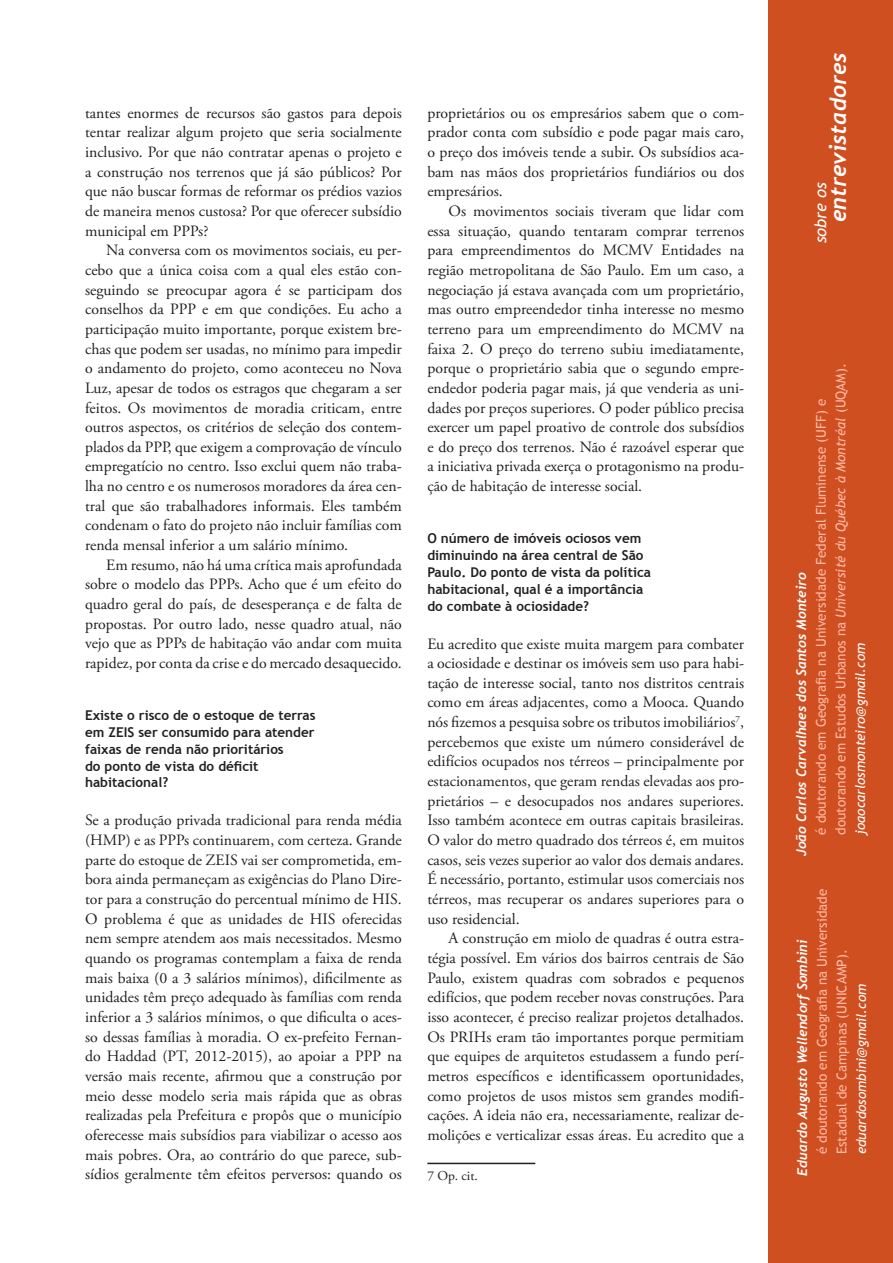
<style>
.page{position:relative;width:893px;height:1263px;background:#fff}
.page>*{position:absolute;margin:0;border:0;box-sizing:border-box;transform-origin:0 0}
.paragrafo_simples{font:italic 700 22.5px "Trebuchet";color:#fff}
.paragrafo_simples-2{font:italic 16.5px "Trebuchet MS";color:#fff}
.paragrafo_simples-3{font:15.75px/19.6px "Adobe Garamond Pro";color:#231f20;text-align:justify}
.paragrafo_simples-4{font:13.5px/19.6px "Trebuchet MS";color:#feb9a6}
.pergunta2{font:700 13.5px/16.8px "Trebuchet MS";color:#231f20}
.nota_rodape{font:13.5px "Adobe Garamond Pro";color:#231f20}
.s1{font-family:"Trebuchet";font-weight:700;font-style:italic;color:#fff}
.s2{font-style:italic}
.s3{font-style:italic;color:#fff}
</style>
<div class="page">
<hr style="left:427px;top:1163px;width:108px;height:1px;background:#231f20">
<div style="left:768px;top:0;width:125px;height:1263px;background:#d04f20"></div>
<p class="paragrafo_simples-3" style="left:85px;top:103px;width:318px">tantes enormes de recursos são gastos para depois tentar realizar algum projeto que seria socialmente inclusivo. Por que não contratar apenas o projeto e a construção nos terrenos que já são públicos? Por que não buscar formas de reformar os prédios vazios de maneira menos custosa? Por que oferecer subsídio municipal em PPPs?</p>
<p class="paragrafo_simples-3" style="left:85px;top:241px;width:318px;text-indent:21px">Na conversa com os movimentos sociais, eu per&shy;cebo que a única coisa com a qual eles estão con&shy;seguindo se preocupar agora é se participam dos conselhos da PPP e em que condições. Eu acho a participação muito importante, porque existem bre&shy;chas que podem ser usadas, no mínimo para impedir o andamento do projeto, como aconteceu no Nova Luz, apesar de todos os estragos que chegaram a ser feitos. Os movimentos de moradia criticam, entre outros aspectos, os critérios de seleção dos contem&shy;plados da PPP, que exigem a comprovação de vínculo empregatício no centro. Isso exclui quem não traba&shy;lha no centro e os numerosos moradores da área cen&shy;tral que são trabalhadores informais. Eles também condenam o fato do projeto não incluir famílias com renda mensal inferior a um salário mínimo.</p>
<p class="paragrafo_simples-3" style="left:85px;top:555px;width:318px;text-indent:21px">Em resumo, não há uma crítica mais aprofundada sobre o modelo das PPPs. Acho que é um efeito do quadro geral do país, de desesperança e de falta de propostas. Por outro lado, nesse quadro atual, não vejo que as PPPs de habitação vão andar com muita rapidez, por conta da crise e do mercado desaquecido.</p>
<p class="pergunta2" style="left:85px;top:707px;width:232px">Existe o risco de o estoque de terras em ZEIS ser consumido para atender faixas de renda não prioritários<br>do ponto de vista do déficit habitacional?</p>
<p class="paragrafo_simples-3" style="left:85px;top:811px;width:318px">Se a produção privada tradicional para renda média (HMP) e as PPPs continuarem, com certeza. Grande parte do estoque de ZEIS vai ser comprometida, em&shy;bora ainda permaneçam as exigências do Plano Dire&shy;tor para a construção do percentual mínimo de HIS.<br>O problema é que as unidades de HIS oferecidas nem sempre atendem aos mais necessitados. Mesmo quando os programas contemplam a faixa de renda mais baixa (0 a 3 salários mínimos), dificilmente as unidades têm preço adequado às famílias com renda inferior a 3 salários mínimos, o que dificulta o aces&shy;so dessas famílias à moradia. O ex-prefeito Fernan&shy;do Haddad (PT, 2012-2015), ao apoiar a PPP na versão mais recente, afirmou que a construção por meio desse modelo seria mais rápida que as obras realizadas pela Prefeitura e propôs que o município oferecesse mais subsídios para viabilizar o acesso aos mais pobres. Ora, ao contrário do que parece, sub&shy;sídios geralmente têm efeitos perversos: quando os</p>
<p class="paragrafo_simples-3" style="left:427px;top:103px;width:318px">proprietários ou os empresários sabem que o com&shy;prador conta com subsídio e pode pagar mais caro, o preço dos imóveis tende a subir. Os subsídios aca&shy;bam nas mãos dos proprietários fundiários ou dos empresários.</p>
<p class="paragrafo_simples-3" style="left:427px;top:202px;width:318px;text-indent:21px">Os movimentos sociais tiveram que lidar com essa situação, quando tentaram comprar terrenos para empreendimentos do MCMV Entidades na região metropolitana de São Paulo. Em um caso, a negociação já estava avançada com um proprietário, mas outro empreendedor tinha interesse no mesmo terreno para um empreendimento do MCMV na faixa 2. O preço do terreno subiu imediatamente, porque o proprietário sabia que o segundo empre&shy;endedor poderia pagar mais, já que venderia as uni&shy;dades por preços superiores. O poder público precisa exercer um papel proativo de controle dos subsídios e do preço dos terrenos. Não é razoável esperar que a iniciativa privada exerça o protagonismo na produ&shy;ção de habitação de interesse social.</p>
<p class="pergunta2" style="left:427px;top:530px;width:225px">O número de imóveis ociosos vem diminuindo na área central de São<br>Paulo. Do ponto de vista da política habitacional, qual é a importância do combate à ociosidade?</p>
<p class="paragrafo_simples-3" style="left:427px;top:634px;width:318px">Eu acredito que existe muita margem para combater a ociosidade e destinar os imóveis sem uso para habi&shy;tação de interesse social, tanto nos distritos centrais como em áreas adjacentes, como a Mooca. Quando nós fizemos a pesquisa sobre os tributos imobiliários<sup>7</sup>, percebemos que existe um número considerável de edifícios ocupados nos térreos – principalmente por estacionamentos, que geram rendas elevadas aos pro&shy;prietários – e desocupados nos andares superiores.<br>Isso também acontece em outras capitais brasileiras.<br>O valor do metro quadrado dos térreos é, em muitos casos, seis vezes superior ao valor dos demais andares.<br>É necessário, portanto, estimular usos comerciais nos térreos, mas recuperar os andares superiores para o uso residencial.</p>
<p class="paragrafo_simples-3" style="left:427px;top:929px;width:318px;text-indent:21px">A construção em miolo de quadras é outra estra&shy;tégia possível. Em vários dos bairros centrais de São Paulo, existem quadras com sobrados e pequenos edifícios, que podem receber novas construções. Para isso acontecer, é preciso realizar projetos detalhados.<br>Os PRIHs eram tão importantes porque permitiam que equipes de arquitetos estudassem a fundo perí&shy;metros específicos e identificassem oportunidades, como projetos de usos mistos sem grandes modifi&shy;cações. A ideia não era, necessariamente, realizar de&shy;molições e verticalizar essas áreas. Eu acredito que a</p>
<p class="nota_rodape" style="left:427px;top:1167px;width:52px">7 Op. cit.</p>
<p class="paragrafo_simples" style="left:825px;top:222px;width:171px;rotate:-90deg">entrevistadores</p>
<p class="paragrafo_simples-2" style="left:811px;top:243px;width:62px;rotate:-90deg">sobre os</p>
<p class="paragrafo_simples-4" style="left:792px;top:835px;width:473px;text-indent:-21px;rotate:-90deg"><span class="s1">João Carlos Carvalhaes dos Santos Monteiro<br></span>é doutorando em Geografia na Universidade Federal Fluminense (UFF) e doutorando em Estudos Urbanos na <span class="s2">Université du Québec à Montréal</span> (UQAM). <span class="s3">joaocarlosmonteiro@gmail.com</span></p>
<p class="paragrafo_simples-4" style="left:793px;top:1154px;width:267px;text-indent:-21px;rotate:-90deg"><span class="s1">Eduardo Augusto Wellendorf Sombini<br></span>é doutorando em Geografia na Universidade Estadual de Campinas (UNICAMP). <span class="s3">eduardosombini@gmail.com</span></p>
</div>
